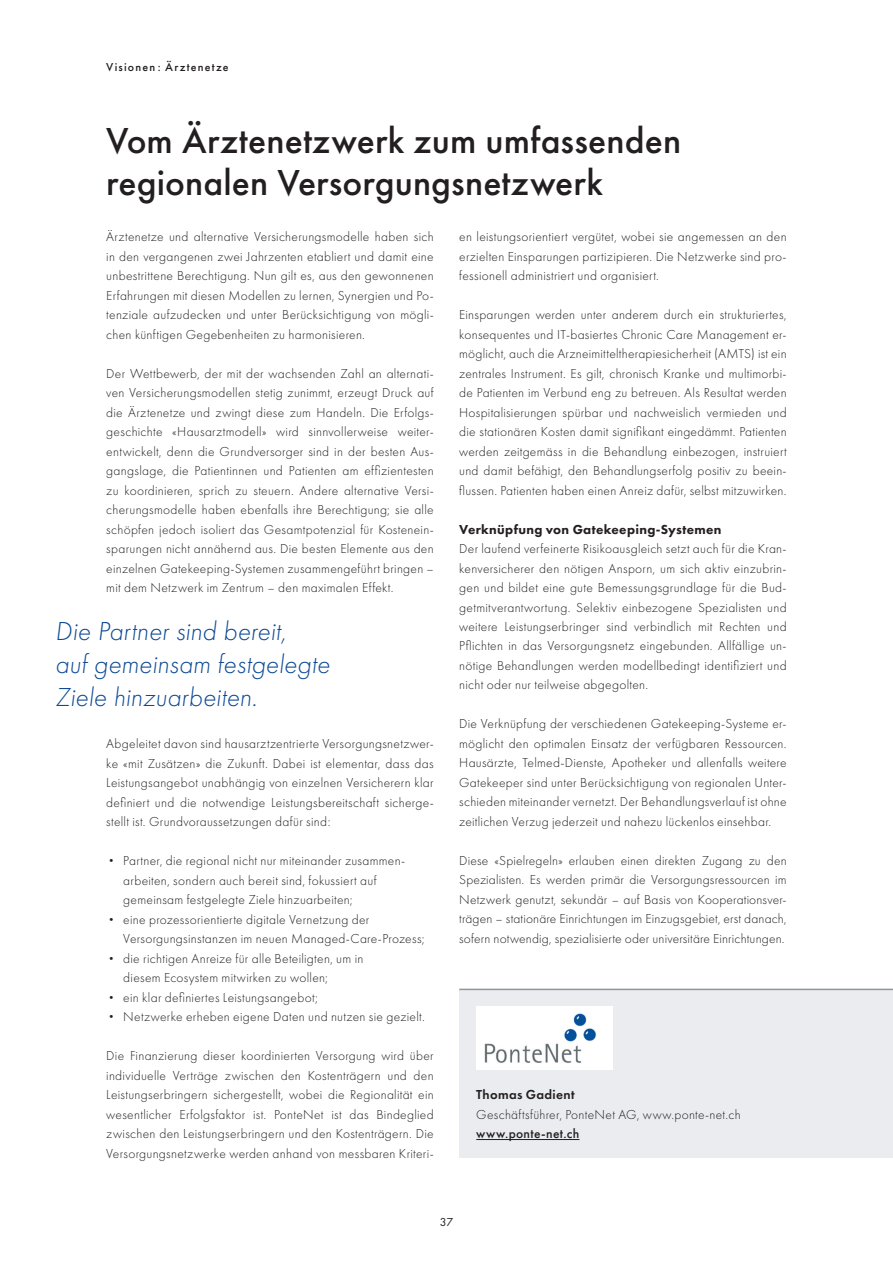
<style>
.page{position:relative;width:893px;height:1263px;background:#fff}
.page>*{position:absolute;margin:0;border:0;box-sizing:border-box;transform-origin:0 0}
.t1{font:500 37.5px/42px "Futura PT";letter-spacing:.005em;color:#231f20}
.t2{font:italic 300 27px/33px "Futura PT";letter-spacing:.005em;color:#0d4994}
.t3{font:300 13.5px/19.5px "Futura PT";letter-spacing:.02em;color:#231f20;text-align:justify}
.t4{font:800 13.5px "Futura PT";letter-spacing:.025em;color:#231f20}
.t5{font:500 13.5px "Futura PT";letter-spacing:.025em;color:#231f20}
.t6{font:600 13.5px "Futura PT";letter-spacing:.025em;color:#231f20}
.t7{font:500 12px "Futura PT";letter-spacing:.1em;color:#231f20}
.t8{font:12px "Futura PT";color:#231f20}
.s1{font-size:10.5px}
</style>
<div class="page">
<div style="left:459px;top:989px;width:434px;height:169px;background:#eaecef"></div>
<hr style="left:476px;top:1139px;width:103px;height:1px;background:#231f20">
<div style="left:476px;top:1006px;width:136px;height:64px;background:#fff"></div>
<img style="left:485px;top:1013px;width:111px;height:50px">
<hr style="left:459px;top:989px;width:434px;height:1px;background:#939598">
<p class="t7" style="left:106px;top:60px;width:124px">Visionen: Ärztenetze</p>
<h1 class="t1" style="left:106px;top:120px;width:576px">Vom Ärztenetzwerk zum umfassenden regionalen Versorgungsnetzwerk</h1>
<p class="t3" style="left:106px;top:227px;width:329px">Ärztenetze und alternative Versicherungsmodelle haben sich in den vergangenen zwei Jahrzenten etabliert und damit eine unbestrittene Berechtigung. Nun gilt es, aus den gewonnenen Erfahrungen mit diesen Modellen zu lernen, Synergien und Po&shy;tenziale aufzudecken und unter Berücksichtigung von mögli&shy;chen künftigen Gegebenheiten zu harmonisieren.</p>
<p class="t3" style="left:106px;top:363px;width:329px">Der Wettbewerb, der mit der wachsenden Zahl an alternati&shy;ven Versicherungsmodellen stetig zunimmt, erzeugt Druck auf die Ärztenetze und zwingt diese zum Handeln. Die Erfolgs&shy;geschichte «Hausarztmodell» wird sinnvollerweise weiter&shy;entwickelt, denn die Grundversorger sind in der besten Aus&shy;gangslage, die Patientinnen und Patienten am effizientesten zu koordinieren, sprich zu steuern. Andere alternative Versi&shy;cherungsmodelle haben ebenfalls ihre Berechtigung; sie alle schöpfen jedoch isoliert das Gesamtpotenzial für Kostenein&shy;sparungen nicht annähernd aus. Die besten Elemente aus den einzelnen Gatekeeping-Systemen zusammengeführt bringen – mit dem Netzwerk im Zentrum – den maximalen Effekt.</p>
<h2 class="t2" style="left:55px;top:615px;width:276px">Die Partner sind bereit,<br>auf gemeinsam festgelegte<br>Ziele hinzuarbeiten.</h2>
<p class="t3" style="left:106px;top:734px;width:329px">Abgeleitet davon sind hausarztzentrierte Versorgungsnetzwer&shy;ke «mit Zusätzen» die Zukunft. Dabei ist elementar, dass das Leistungsangebot unabhängig von einzelnen Versicherern klar definiert und die notwendige Leistungsbereitschaft sicherge&shy;stellt ist. Grundvoraussetzungen dafür sind:</p>
<p class="t3" style="left:123px;top:851px;width:282px;text-align:left;text-indent:-17px"><span class="s1">•</span> Partner, die regional nicht nur miteinander zusammen&shy;arbeiten, sondern auch bereit sind, fokussiert auf gemeinsam festgelegte Ziele hinzuarbeiten;</p>
<p class="t3" style="left:123px;top:909px;width:303px;text-indent:-17px"><span class="s1">•</span> eine prozessorientierte digitale Vernetzung der<br>Versorgungsinstanzen im neuen Managed-Care-Prozess;</p>
<p class="t3" style="left:123px;top:948px;width:242px;text-indent:-17px"><span class="s1">•</span> die richtigen Anreize für alle Beteiligten, um in diesem Ecosystem mitwirken zu wollen;</p>
<p class="t3" style="left:106px;top:987px;width:213px"><span class="s1">•</span> ein klar definiertes Leistungsangebot;</p>
<p class="t3" style="left:106px;top:1007px;width:320px"><span class="s1">•</span> Netzwerke erheben eigene Daten und nutzen sie gezielt.</p>
<p class="t3" style="left:106px;top:1046px;width:329px">Die Finanzierung dieser koordinierten Versorgung wird über individuelle Verträge zwischen den Kostenträgern und den Leistungserbringern sichergestellt, wobei die Regionalität ein wesentlicher Erfolgsfaktor ist. PonteNet ist das Bindeglied zwischen den Leistungserbringern und den Kostenträgern. Die Versorgungsnetzwerke werden anhand von messbaren Kriteri-</p>
<p class="t3" style="left:459px;top:227px;width:329px">en leistungsorientiert vergütet, wobei sie angemessen an den erzielten Einsparungen partizipieren. Die Netzwerke sind pro&shy;fessionell administriert und organisiert.</p>
<p class="t3" style="left:459px;top:305px;width:329px">Einsparungen werden unter anderem durch ein strukturiertes, konsequentes und IT-basiertes Chronic Care Management er&shy;möglicht, auch die Arzneimitteltherapiesicherheit (AMTS) ist ein zentrales Instrument. Es gilt, chronisch Kranke und multimorbi&shy;de Patienten im Verbund eng zu betreuen. Als Resultat werden Hospitalisierungen spürbar und nachweislich vermieden und die stationären Kosten damit signifikant eingedämmt. Patienten werden zeitgemäss in die Behandlung einbezogen, instruiert und damit befähigt, den Behandlungserfolg positiv zu beein&shy;flussen. Patienten haben einen Anreiz dafür, selbst mitzuwirken.</p>
<p class="t4" style="left:459px;top:521px;width:264px">Verknüpfung von Gatekeeping-Systemen</p>
<p class="t3" style="left:459px;top:539px;width:329px">Der laufend verfeinerte Risikoausgleich setzt auch für die Kran&shy;kenversicherer den nötigen Ansporn, um sich aktiv einzubrin&shy;gen und bildet eine gute Bemessungsgrundlage für die Bud&shy;getmitverantwortung. Selektiv einbezogene Spezialisten und weitere Leistungserbringer sind verbindlich mit Rechten und Pflichten in das Versorgungsnetz eingebunden. Allfällige un&shy;nötige Behandlungen werden modellbedingt identifiziert und nicht oder nur teilweise abgegolten.</p>
<p class="t3" style="left:459px;top:714px;width:329px">Die Verknüpfung der verschiedenen Gatekeeping-Systeme er&shy;möglicht den optimalen Einsatz der verfügbaren Ressourcen.<br>Hausärzte, Telmed-Dienste, Apotheker und allenfalls weitere Gatekeeper sind unter Berücksichtigung von regionalen Unter&shy;schieden miteinander vernetzt. Der Behandlungsverlauf ist ohne zeitlichen Verzug jederzeit und nahezu lückenlos einsehbar.</p>
<p class="t3" style="left:459px;top:851px;width:329px">Diese «Spielregeln» erlauben einen direkten Zugang zu den Spezialisten. Es werden primär die Versorgungsressourcen im Netzwerk genutzt, sekundär – auf Basis von Kooperationsver&shy;trägen – stationäre Einrichtungen im Einzugsgebiet, erst danach, sofern notwendig, spezialisierte oder universitäre Einrichtungen.</p>
<p class="t6" style="left:476px;top:1086px;width:100px">Thomas Gadient</p>
<p class="t3" style="left:476px;top:1104px;width:266px">Geschäftsführer, PonteNet AG, www.ponte-net.ch</p>
<p class="t5" style="left:476px;top:1125px;width:105px">www.ponte-net.ch</p>
<p class="t8" style="left:440px;top:1215px;width:15px">37</p>
</div>
